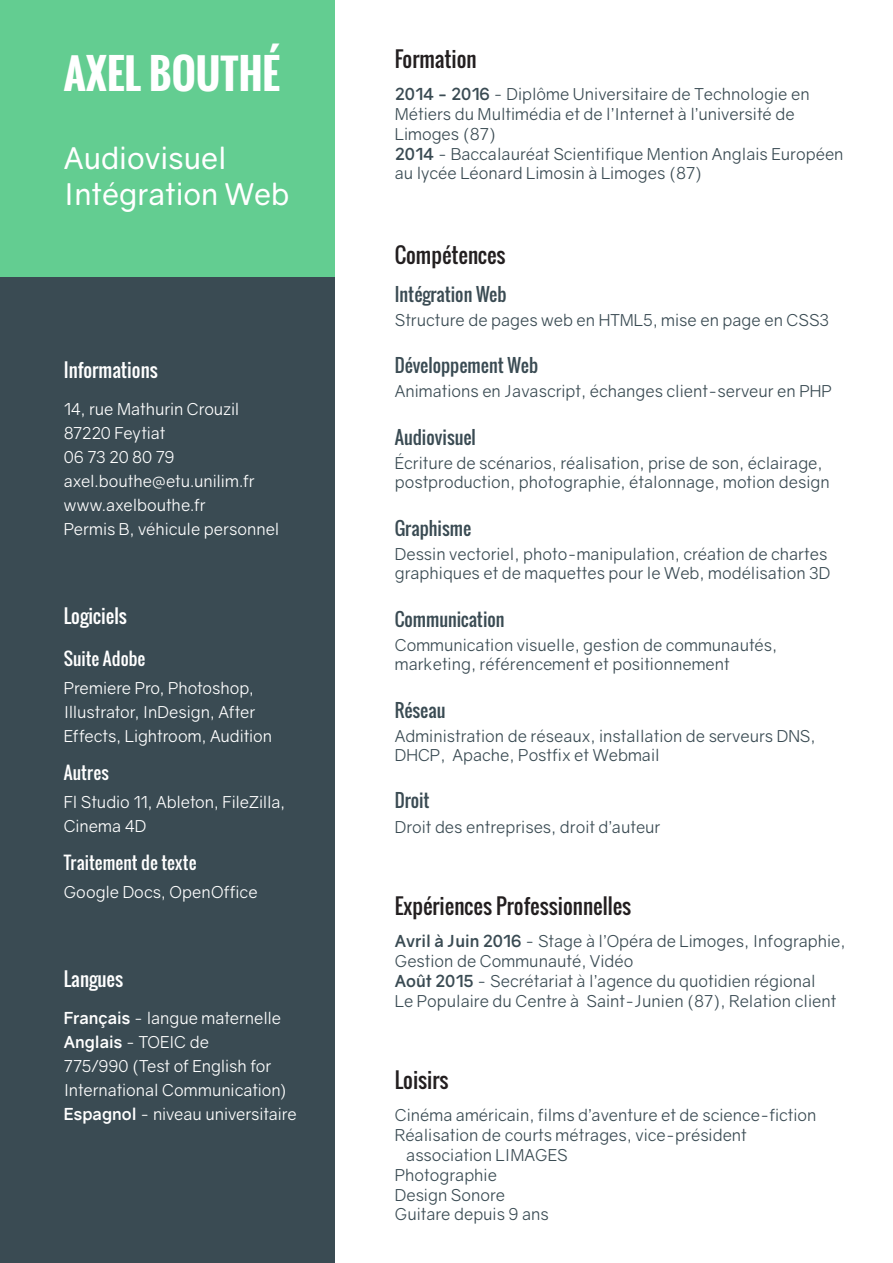
<style>
.page{position:relative;width:893px;height:1263px;background:#fff}
.page>*{position:absolute;margin:0;border:0;box-sizing:border-box;transform-origin:0 0}
.TItre_nom{font:700 40.5px "Oswald";color:#fff}
.TItre_audio{font:30px "Gravity";color:#fff}
.titres_parties{font:21px "Oswald";color:#231f20}
.Titres_petites_parti{font:18.75px "Oswald";color:#fff}
.compétences{font:18px "Oswald";color:#3a4b53}
.Titres_petites_parti-2{font:17.25px "Oswald";color:#fff}
.textes_parties{font:16.5px/19.8px "Gravity";color:#3a4b53}
.textes_partie_compét{font:16.5px/19.8px "Gravity";color:#3a4b53}
.textes_coté{font:16.5px/24px "Gravity";letter-spacing:-.005em;color:#fff}
.textes_coté_logiciel{font:16.5px/24px "Gravity";letter-spacing:-.005em;color:#fff}
.s1{font-weight:700}
</style>
<div class="page">
<div style="left:0;top:0;width:334px;height:1263px;background:#3a4b53"></div>
<div style="left:0;top:0;width:334px;height:276px;background:#63cd91"></div>
<p class="TItre_nom" style="left:64px;top:43px;width:218px">AXEL BOUTHÉ</p>
<p class="TItre_audio" style="left:64px;top:140px;width:164px">Audiovisuel</p>
<p class="TItre_audio" style="left:64px;top:176px;width:227px">Intégration Web</p>
<p class="Titres_petites_parti" style="left:64px;top:356px;width:96px">Informations</p>
<p class="textes_coté" style="left:64px;top:397px;width:177px">14, rue Mathurin Crouzil<br>87220 Feytiat</p>
<p class="textes_coté" style="left:64px;top:445px;width:112px">06 73 20 80 79</p>
<p class="textes_coté" style="left:64px;top:469px;width:192px">axel.bouthe@etu.unilim.fr</p>
<p class="textes_coté" style="left:64px;top:493px;width:143px">www.axelbouthe.fr</p>
<p class="textes_coté" style="left:64px;top:517px;width:217px">Permis B, véhicule personnel</p>
<p class="Titres_petites_parti" style="left:64px;top:602px;width:65px">Logiciels</p>
<p class="Titres_petites_parti-2" style="left:64px;top:645px;width:83px">Suite Adobe</p>
<p class="textes_coté_logiciel" style="left:64px;top:676px;width:210px">Premiere Pro, Photoshop,<br>Illustrator, InDesign, After<br>Effects, Lightroom, Audition</p>
<p class="Titres_petites_parti-2" style="left:64px;top:759px;width:47px">Autres</p>
<p class="textes_coté_logiciel" style="left:64px;top:790px;width:223px">Fl Studio 11, Ableton, FileZilla,<br>Cinema 4D</p>
<p class="Titres_petites_parti-2" style="left:64px;top:849px;width:134px">Traitement de texte</p>
<p class="textes_coté_logiciel" style="left:64px;top:880px;width:195px">Google Docs, OpenOffice</p>
<p class="Titres_petites_parti" style="left:64px;top:965px;width:61px">Langues</p>
<p class="textes_coté" style="left:64px;top:1006px;width:219px"><span class="s1">Français</span> - langue maternelle</p>
<p class="textes_coté" style="left:64px;top:1030px;width:224px"><span class="s1">Anglais</span> - TOEIC de<br>775/990 (Test of English for<br>International Communication)</p>
<p class="textes_coté" style="left:64px;top:1102px;width:234px"><span class="s1">Espagnol</span> - niveau universitaire</p>
<p class="titres_parties" style="left:395px;top:43px;width:84px">Formation</p>
<p class="textes_parties" style="left:395px;top:84px;width:416px"><span class="s1">2014 - 2016</span> - Diplôme Universitaire de Technologie en<br>Métiers du Multimédia et de l’Internet à l’université de<br>Limoges (87)</p>
<p class="textes_parties" style="left:395px;top:144px;width:450px"><span class="s1">2014</span> - Baccalauréat Scientifique Mention Anglais Européen au lycée Léonard Limosin à Limoges (87)</p>
<p class="titres_parties" style="left:395px;top:239px;width:112px">Compétences</p>
<p class="compétences" style="left:395px;top:281px;width:113px">Intégration Web</p>
<p class="textes_partie_compét" style="left:395px;top:310px;width:436px">Structure de pages web en HTML5, mise en page en CSS3</p>
<p class="compétences" style="left:395px;top:352px;width:145px">Développement Web</p>
<p class="textes_partie_compét" style="left:395px;top:382px;width:439px">Animations en Javascript, échanges client-serveur en PHP</p>
<p class="compétences" style="left:395px;top:423px;width:83px">Audiovisuel</p>
<p class="textes_partie_compét" style="left:395px;top:453px;width:436px">Écriture de scénarios, réalisation, prise de son, éclairage, postproduction, photographie, étalonnage, motion design</p>
<p class="compétences" style="left:395px;top:514px;width:78px">Graphisme</p>
<p class="textes_partie_compét" style="left:395px;top:544px;width:437px">Dessin vectoriel, photo-manipulation, création de chartes graphiques et de maquettes pour le Web, modélisation 3D</p>
<p class="compétences" style="left:395px;top:605px;width:111px">Communication</p>
<p class="textes_partie_compét" style="left:395px;top:635px;width:384px">Communication visuelle, gestion de communautés, marketing, référencement et positionnement</p>
<p class="compétences" style="left:395px;top:696px;width:52px">Réseau</p>
<p class="textes_partie_compét" style="left:395px;top:726px;width:422px">Administration de réseaux, installation de serveurs DNS,<br>DHCP, Apache, Postfix et Webmail</p>
<p class="compétences" style="left:395px;top:787px;width:37px">Droit</p>
<p class="textes_partie_compét" style="left:395px;top:817px;width:267px">Droit des entreprises, droit d’auteur</p>
<p class="titres_parties" style="left:395px;top:890px;width:238px">Expériences Professionnelles</p>
<p class="textes_parties" style="left:395px;top:931px;width:452px"><span class="s1">Avril à Juin 2016</span> - Stage à l’Opéra de Limoges, Infographie,<br>Gestion de Communauté, Vidéo</p>
<p class="textes_parties" style="left:395px;top:971px;width:443px"><span class="s1">Août 2015</span> - Secrétariat à l’agence du quotidien régional<br>Le Populaire du Centre à Saint-Junien (87), Relation client</p>
<p class="titres_parties" style="left:395px;top:1064px;width:55px">Loisirs</p>
<p class="textes_parties" style="left:395px;top:1105px;width:423px">Cinéma américain, films d’aventure et de science-fiction</p>
<p class="textes_parties" style="left:406px;top:1125px;width:342px;text-indent:-11px">Réalisation de courts métrages, vice-président association LIMAGES</p>
<p class="textes_parties" style="left:395px;top:1165px;width:104px">Photographie</p>
<p class="textes_parties" style="left:395px;top:1185px;width:112px">Design Sonore</p>
<p class="textes_parties" style="left:395px;top:1204px;width:156px">Guitare depuis 9 ans</p>
</div>
